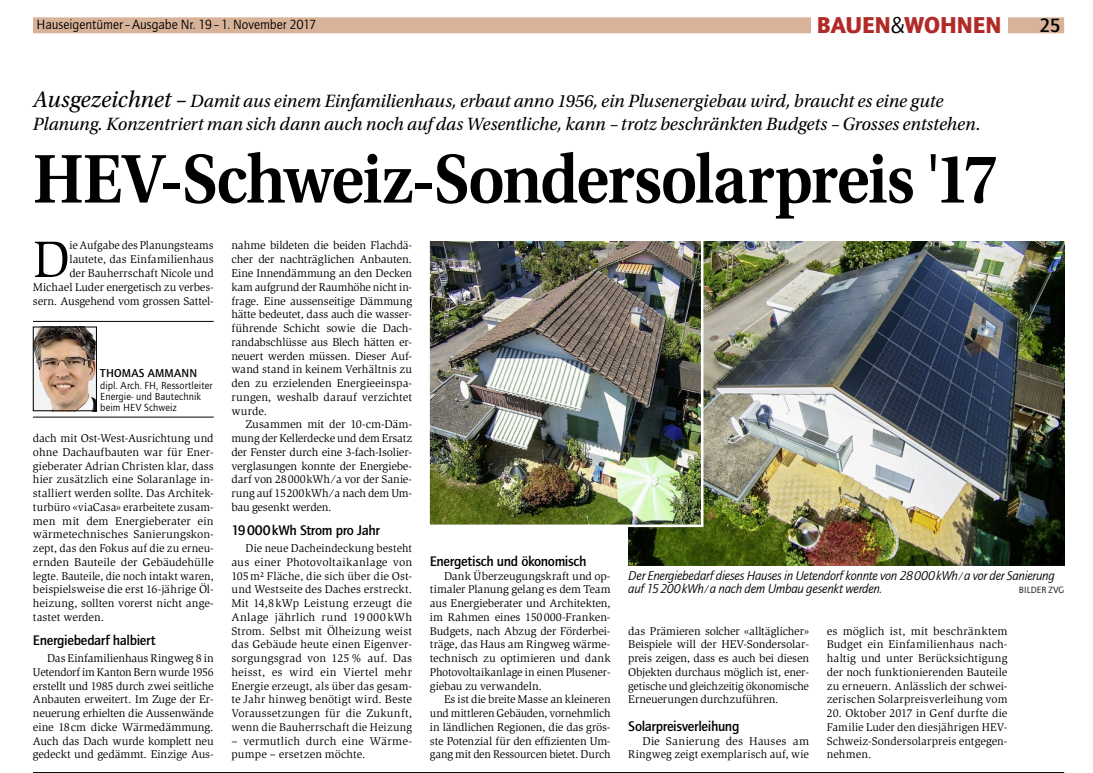
<style>
.page{position:relative;width:1093px;height:773px;background:#fff}
.page>*{position:absolute;margin:0;border:0;box-sizing:border-box;transform-origin:0 0}
.t1{font:600 72.5px "Utopia Std";letter-spacing:-.025em;color:#000;scale:.92 1}
.t2{font:52.62px "Slimbach Std";color:#000}
.t3{font:900 23.75px "Quay Sans ITC Std";color:#b22a27}
.t4{font:500 20px "Quay Sans ITC Std";color:#000}
.t5{font:italic 18.75px/22.5px "Utopia Std";color:#000}
.t6{font:500 14.38px "Quay Sans ITC Std";letter-spacing:-.025em;color:#000}
.t7{font:13.75px "Quay Sans ITC Std";letter-spacing:-.005em;color:#000}
.t8{font:italic 13.12px/13.8px "Quay Sans ITC Std";letter-spacing:-.02em;color:#000}
.t9{font:500 11.88px "Quay Sans ITC Std";letter-spacing:.02em;color:#000}
.t10{font:11.5px/13.8px "Slimbach Std";color:#000;text-align:justify}
.t11{font:10.62px/11.2px "Quay Sans ITC Std";letter-spacing:.01em;color:#000}
.t12{font:9.38px "Quay Sans ITC Std";letter-spacing:.015em;color:#000}
.s1{font-weight:400;color:#000}
.s2{font-size:23.75px}
.s3{font-family:"Quay Sans ITC Std";font-weight:400}
.s4{font-size:11.25px}
.s5{font-family:"Slimbach Std";font-style:normal;font-size:11.25px}
</style>
<div class="page">
<div style="left:33px;top:17px;width:1031px;height:16px;background:#d9b399"></div>
<div style="left:811px;top:17px;width:196px;height:36px;background:#fff"></div>
<hr style="left:33px;top:321px;width:181px;height:1px;background:#000">
<hr style="left:33px;top:417px;width:181px;height:1px;background:#000">
<img style="left:35px;top:329px;width:60px;height:80px">
<div style="left:33px;top:327px;width:64px;height:84px;border:1px solid #000"></div>
<img style="left:628px;top:241px;width:436px;height:325px">
<img style="left:429px;top:241px;width:276px;height:287px">
<hr style="left:33px;top:772px;width:1031px;height:1px;background:#000">
<p class="t7" style="left:37px;top:17px;width:282px">Hauseigentümer –Ausgabe Nr. 19–1. November 2017</p>
<h3 class="t3" style="left:817px;top:11px;width:186px">BAUEN<span class="s1">&amp;</span>WOHNEN</h3>
<h3 class="t4" style="left:1039px;top:14px;width:23px">25</h3>
<p class="t5" style="left:33px;top:90px;width:949px"><span class="s2">Ausgezeichnet –</span> Damit aus einem Einfamilienhaus, erbaut anno 1956, ein Plusenergiebau wird, braucht es eine gute<br>Planung. Konzentriert man sich dann auch noch auf das Wesentliche, kann – trotz beschränkten Budgets – Grosses entstehen.</p>
<h1 class="t1" style="left:33px;top:138px;width:1050px">HEV-Schweiz-Sondersolarpreis <span class="s3">'</span>17</h1>
<p class="t10" style="left:33px;top:239px;width:182px;text-align:right">ie Aufgabe des Planungsteams lautete, das Einfamilienhaus<br>der Bauherrschaft Nicole und<br>Michael Luder energetisch zu verbes&shy;sern. Ausgehend vom grossen Sattel-</p>
<h2 class="t2" style="left:33px;top:229px;width:38px">D</h2>
<p class="t9" style="left:100px;top:366px;width:98px">THOMAS AMMANN</p>
<p class="t11" style="left:100px;top:379px;width:114px">dipl. Arch. FH, Ressortleiter<br>Energie- und Bautechnik beim HEV Schweiz</p>
<p class="t10" style="left:33px;top:431px;width:182px">dach mit Ost-West-Ausrichtung und ohne Dachaufbauten war für Ener&shy;gieberater Adrian Christen klar, dass hier zusätzlich eine Solaranlage in&shy;stalliert werden sollte. Das Architek&shy;turbüro «viaCasa» erarbeitete zusam&shy;men mit dem Energieberater ein wärmetechnisches Sanierungskon&shy;zept, das den Fokus auf die zu erneu&shy;ernden Bauteile der Gebäudehülle legte. Bauteile, die noch intakt waren, beispielsweise die erst 16-jährige Öl&shy;heizung, sollten vorerst nicht ange&shy;tastet werden.</p>
<p class="t6" style="left:33px;top:632px;width:124px">Energiebedarf halbiert</p>
<p class="t10" style="left:33px;top:651px;width:182px;text-indent:14px">Das Einfamilienhaus Ringweg 8 in Uetendorf im Kanton Bern wurde 1956 erstellt und 1985 durch zwei seitliche Anbauten erweitert. Im Zuge der Er&shy;neuerung erhielten die Aussenwände eine 18cm dicke Wärmedämmung.<br>Auch das Dach wurde komplett neu gedeckt und gedämmt. Einzige Aus-</p>
<p class="t10" style="left:231px;top:239px;width:182px">nahme bildeten die beiden Flachdä&shy;cher der nachträglichen Anbauten.<br>Eine Innendämmung an den Decken kam aufgrund der Raumhöhe nicht in&shy;frage. Eine aussenseitige Dämmung hätte bedeutet, dass auch die wasser&shy;führende Schicht sowie die Dach&shy;randabschlüsse aus Blech hätten er&shy;neuert werden müssen. Dieser Auf&shy;wand stand in keinem Verhältnis zu den zu erzielenden Energieeinspa&shy;rungen, weshalb darauf verzichtet wurde.</p>
<p class="t10" style="left:231px;top:417px;width:182px;text-indent:14px">Zusammen mit der 10-cm-Däm&shy;mung der Kellerdecke und dem Ersatz der Fenster durch eine 3-fach-Isolier&shy;verglasungen konnte der Energiebe&shy;darf von 28000kWh<span class="s4">⁄</span>a vor der Sanie&shy;rung auf 15200kWh<span class="s4">⁄</span>a nach dem Um&shy;bau gesenkt werden.</p>
<p class="t6" style="left:231px;top:522px;width:150px">19000kWh Strom pro Jahr</p>
<p class="t10" style="left:231px;top:541px;width:182px;text-indent:14px">Die neue Dacheindeckung besteht aus einer Photovoltaikanlage von 105m² Fläche, die sich über die Ost&shy;und Westseite des Daches erstreckt.<br>Mit 14,8kWp Leistung erzeugt die Anlage jährlich rund 19000kWh Strom. Selbst mit Ölheizung weist das Gebäude heute einen Eigenver&shy;sorgungsgrad von 125% auf. Das heisst, es wird ein Viertel mehr Energie erzeugt, als über das gesam&shy;te Jahr hinweg benötigt wird. Beste Voraussetzungen für die Zukunft, wenn die Bauherrschaft die Heizung</p>
<p class="t10" style="left:231px;top:734px;width:182px">– vermutlich durch eine Wärme&shy;pumpe – ersetzen möchte.</p>
<p class="t6" style="left:430px;top:552px;width:158px">Energetisch und ökonomisch</p>
<p class="t10" style="left:430px;top:569px;width:182px;text-indent:14px">Dank Überzeugungskraft und op&shy;timaler Planung gelang es dem Team aus Energieberater und Architekten, im Rahmen eines 150000-Franken-Budgets, nach Abzug der Förderbei&shy;träge, das Haus am Ringweg wärme&shy;technisch zu optimieren und dank Photovoltaikanlage in einen Plusener&shy;giebau zu verwandeln.</p>
<p class="t10" style="left:430px;top:692px;width:182px;text-indent:14px">Es ist die breite Masse an kleineren und mittleren Gebäuden, vornehmlich in ländlichen Regionen, die das grös&shy;ste Potenzial für den effizienten Um&shy;gang mit den Ressourcen bietet. Durch</p>
<p class="t8" style="left:628px;top:568px;width:428px">Der Energiebedarf dieses Hauses in Uetendorf konnte von 28000kWh<span class="s5">⁄</span>a vor der Sanierung auf 15200kWh<span class="s5">⁄</span>a nach dem Umbau gesenkt werden.</p>
<p class="t12" style="left:1019px;top:585px;width:47px">BILDER ZVG</p>
<p class="t10" style="left:628px;top:624px;width:182px">das Prämieren solcher «alltäglicher» Beispiele will der HEV-Sondersolar&shy;preis zeigen, dass es auch bei diesen Objekten durchaus möglich ist, ener&shy;getische und gleichzeitig ökonomische Erneuerungen durchzuführen.</p>
<p class="t6" style="left:628px;top:717px;width:113px">Solarpreisverleihung</p>
<p class="t10" style="left:628px;top:734px;width:182px;text-align:right">Die Sanierung des Hauses am<br>Ringweg zeigt exemplarisch auf, wie</p>
<p class="t10" style="left:827px;top:624px;width:182px">es möglich ist, mit beschränktem Budget ein Einfamilienhaus nach&shy;haltig und unter Berücksichtigung der noch funktionierenden Bauteile zu erneuern. Anlässlich der schwei&shy;zerischen Solarpreisverleihung vom</p>
<p class="t10" style="left:827px;top:706px;width:182px">20. Oktober 2017 in Genf durfte die Familie Luder den diesjährigen HEV-Schweiz-Sondersolarpreis entgegen&shy;nehmen.</p>
</div>
